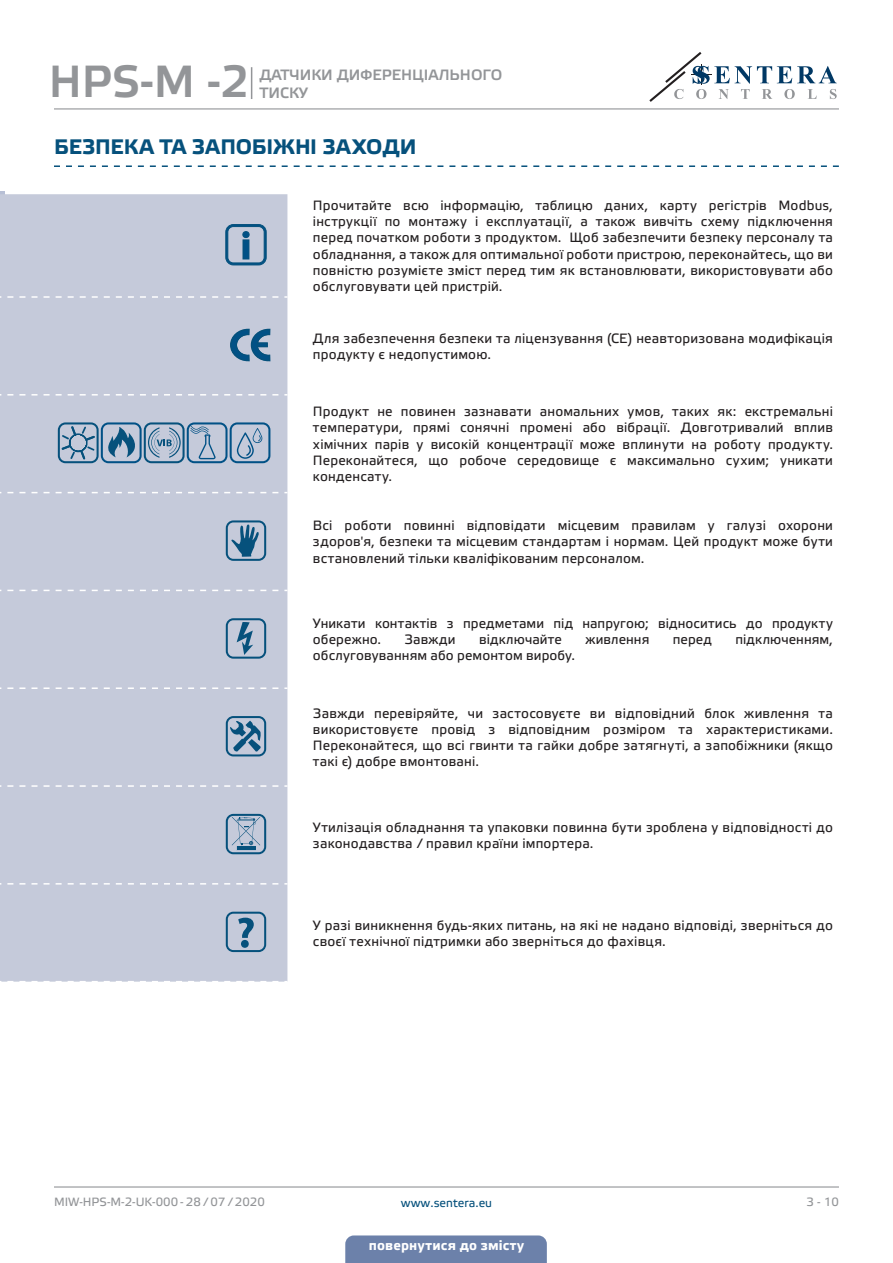
<style>
.page{position:relative;width:893px;height:1263px;background:#fff}
.page>*{position:absolute;margin:0;border:0;box-sizing:border-box;transform-origin:0 0}
.t1{font:45px "Etelka Medium Pro";color:#939598}
.t2{font:700 21px "Etelka Text Pro";letter-spacing:.005em;color:#06517c}
.t3{font:15px "Etelka Medium Pro";color:#939598}
.table_text{font:13.5px/16.2px "Etelka Text Pro";letter-spacing:.015em;color:#231f20;text-align:justify}
.t4{font:700 13.5px "Etelka Text Pro";letter-spacing:.015em;color:#fff}
.t5{font:12px "Etelka Text Pro";color:#939598}
.t6{font:12px "Etelka Text Pro";color:#06517c}
</style>
<div class="page">
<hr style="left:54px;top:108px;width:785px;height:1px;background:#939598">
<hr style="left:54px;top:1186px;width:785px;height:1px;background:#939598">
<svg style="left:649px;top:52px;width:188px;height:50px"></svg>
<div style="left:345px;top:1235px;width:202px;height:28px;background:#6c81aa"></div>
<hr style="left:0;top:191px;width:4px;height:10px;background:#b7bfd5">
<svg style="left:54px;top:165px;width:785px;height:2px"></svg>
<div style="left:0;top:194px;width:287px;height:788px;background:#c5cada"></div>
<svg style="left:7px;top:296px;width:280px;height:2px"></svg>
<svg style="left:7px;top:394px;width:280px;height:2px"></svg>
<svg style="left:7px;top:492px;width:280px;height:1px"></svg>
<svg style="left:7px;top:590px;width:280px;height:1px"></svg>
<svg style="left:7px;top:687px;width:280px;height:2px"></svg>
<svg style="left:7px;top:785px;width:280px;height:2px"></svg>
<svg style="left:7px;top:883px;width:280px;height:1px"></svg>
<svg style="left:7px;top:981px;width:280px;height:1px"></svg>
<svg style="left:226px;top:224px;width:40px;height:41px"></svg>
<svg style="left:229px;top:328px;width:42px;height:34px"></svg>
<svg style="left:58px;top:422px;width:212px;height:41px"></svg>
<svg style="left:226px;top:520px;width:40px;height:41px"></svg>
<svg style="left:226px;top:618px;width:40px;height:41px"></svg>
<svg style="left:226px;top:716px;width:40px;height:40px"></svg>
<svg style="left:226px;top:814px;width:40px;height:40px"></svg>
<svg style="left:226px;top:912px;width:40px;height:40px"></svg>
<hr style="left:251px;top:67px;width:1px;height:32px;background:#939598">
<h1 class="t1" style="left:49px;top:57px;width:202px">HPS-M -2</h1>
<p class="t3" style="left:259px;top:66px;width:244px">ДАТЧИКИ ДИФЕРЕНЦІАЛЬНОГО</p>
<p class="t3" style="left:259px;top:84px;width:50px">ТИСКУ</p>
<p class="t2" style="left:54px;top:135px;width:364px">БЕЗПЕКА ТА ЗАПОБІЖНІ ЗАХОДИ</p>
<p class="table_text" style="left:313px;top:198px;width:522px">Прочитайте всю інформацію, таблицю даних, карту регістрів Modbus, інструкції по монтажу і експлуатації, а також вивчіть схему підключення перед початком роботи з продуктом. Щоб забезпечити безпеку персоналу та обладнання, а також для оптимальної роботи пристрою, переконайтесь, що ви повністю розумієте зміст перед тим як встановлювати, використовувати або обслуговувати цей пристрій.</p>
<p class="table_text" style="left:313px;top:331px;width:521px">Для забезпечення безпеки та ліцензування (CE) неавторизована модифікація продукту є недопустимою.</p>
<p class="table_text" style="left:313px;top:404px;width:521px">Продукт не повинен зазнавати аномальних умов, таких як: екстремальні температури, прямі сонячні промені або вібрації. Довготривалий вплив хімічних парів у високій концентрації може вплинути на роботу продукту.<br>Переконайтеся, що робоче середовище є максимально сухим; уникати конденсату.</p>
<p class="table_text" style="left:313px;top:518px;width:522px">Всі роботи повинні відповідати місцевим правилам у галузі охорони здоров'я, безпеки та місцевим стандартам і нормам. Цей продукт може бути встановлений тільки кваліфікованим персоналом.</p>
<p class="table_text" style="left:313px;top:616px;width:521px">Уникати контактів з предметами під напругою; відноситись до продукту обережно.</p>
<p class="table_text" style="left:405px;top:632px;width:52px">Завжди</p>
<p class="table_text" style="left:479px;top:632px;width:84px">відключайте</p>
<p class="table_text" style="left:585px;top:632px;width:65px">живлення</p>
<p class="table_text" style="left:673px;top:632px;width:41px">перед</p>
<p class="table_text" style="left:735px;top:632px;width:99px">підключенням,</p>
<p class="table_text" style="left:313px;top:648px;width:264px">обслуговуванням або ремонтом виробу.</p>
<p class="table_text" style="left:313px;top:706px;width:521px">Завжди перевіряйте, чи застосовуєте ви відповідний блок живлення та використовуєте провід з відповідним розміром та характеристиками.<br>Переконайтеся, що всі гвинти та гайки добре затягнуті, а запобіжники (якщо такі є) добре вмонтовані.</p>
<p class="table_text" style="left:313px;top:820px;width:521px">Утилізація обладнання та упаковки повинна бути зроблена у відповідності до законодавства / правил країни імпортера.</p>
<p class="table_text" style="left:313px;top:917px;width:521px">У разі виникнення будь-яких питань, на які не надано відповіді, зверніться до своєї технічної підтримки або зверніться до фахівця.</p>
<p class="t5" style="left:54px;top:1195px;width:212px">MIW-HPS-M-2-UK-000 - 28 / 07 / 2020</p>
<p class="t6" style="left:401px;top:1196px;width:93px">www.sentera.eu</p>
<p class="t5" style="left:806px;top:1195px;width:34px">3 - 10</p>
<p class="t4" style="left:369px;top:1238px;width:157px">повернутися до змісту</p>
</div>
